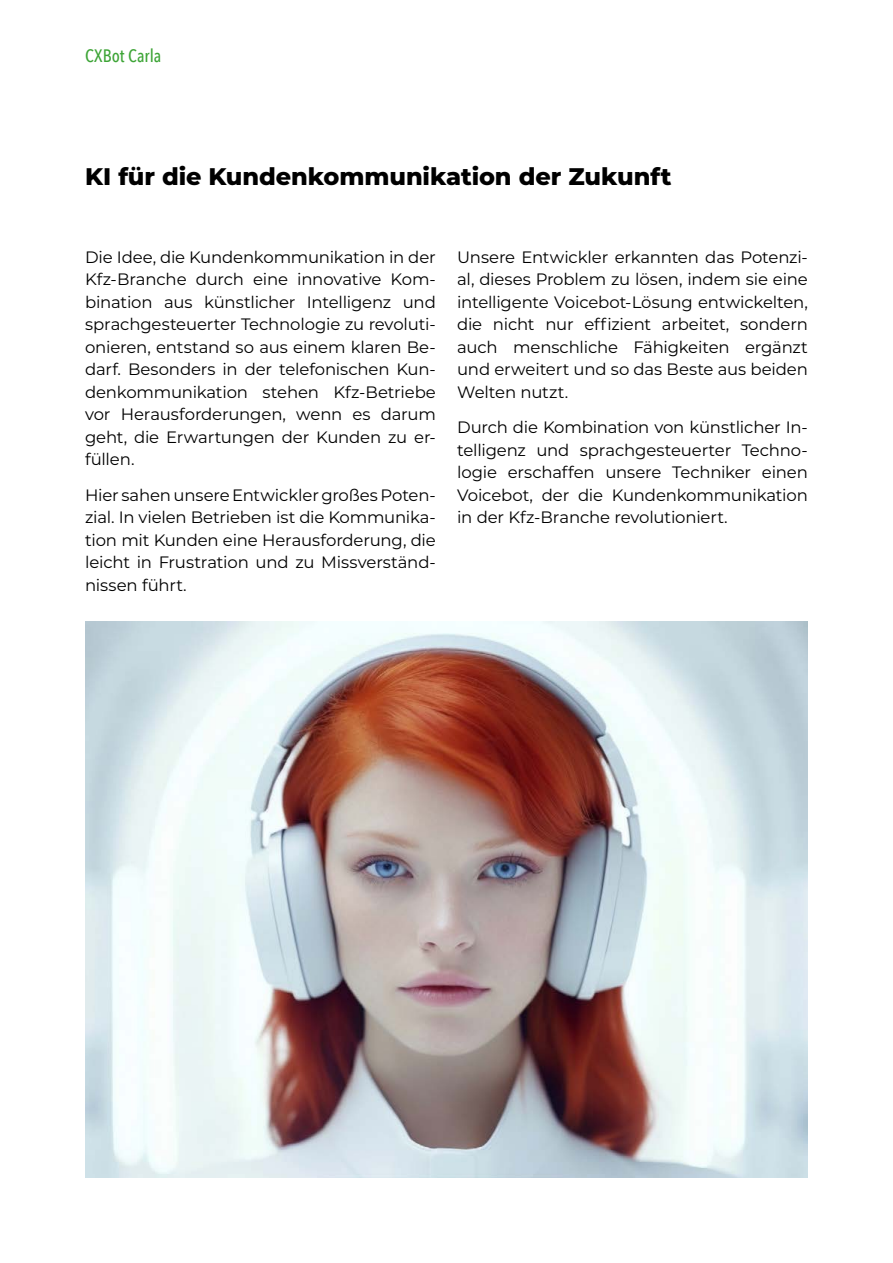
<style>
.page{position:relative;width:893px;height:1263px;background:#fff}
.page>*{position:absolute;margin:0;border:0;box-sizing:border-box;transform-origin:0 0}
.t1{font:800 24px "Montserrat";color:#000}
.t2{font:500 18px "Avenir Next Condensed";letter-spacing:.005em;color:#3da436}
.t3{font:16.5px/22.5px "Montserrat";letter-spacing:-.01em;color:#000;text-align:justify}
</style>
<div class="page">
<img style="left:85px;top:622px;width:723px;height:556px">
<p class="t2" style="left:85px;top:45px;width:78px">CXBot Carla</p>
<h1 class="t1" style="left:85px;top:159px;width:588px">KI für die Kundenkommunikation der Zukunft</h1>
<p class="t3" style="left:85px;top:245px;width:352px">Die Idee, die Kundenkommunikation in der Kfz-Branche durch eine innovative Kom&shy;bination aus künstlicher Intelligenz und sprachgesteuerter Technologie zu revoluti&shy;onieren, entstand so aus einem klaren Be&shy;darf. Besonders in der telefonischen Kun&shy;denkommunikation stehen Kfz-Betriebe vor Herausforderungen, wenn es darum geht, die Erwartungen der Kunden zu er&shy;füllen.</p>
<p class="t3" style="left:85px;top:483px;width:352px">Hier sahen unsere Entwickler großes Poten&shy;zial. In vielen Betrieben ist die Kommunika&shy;tion mit Kunden eine Herausforderung, die leicht in Frustration und zu Missverständ&shy;nissen führt.</p>
<p class="t3" style="left:457px;top:245px;width:352px">Unsere Entwickler erkannten das Potenzi&shy;al, dieses Problem zu lösen, indem sie eine intelligente Voicebot-Lösung entwickelten, die nicht nur effizient arbeitet, sondern auch menschliche Fähigkeiten ergänzt und erweitert und so das Beste aus beiden Welten nutzt.</p>
<p class="t3" style="left:457px;top:415px;width:352px">Durch die Kombination von künstlicher In&shy;telligenz und sprachgesteuerter Techno&shy;logie erschaffen unsere Techniker einen Voicebot, der die Kundenkommunikation in der Kfz-Branche revolutioniert.</p>
</div>
